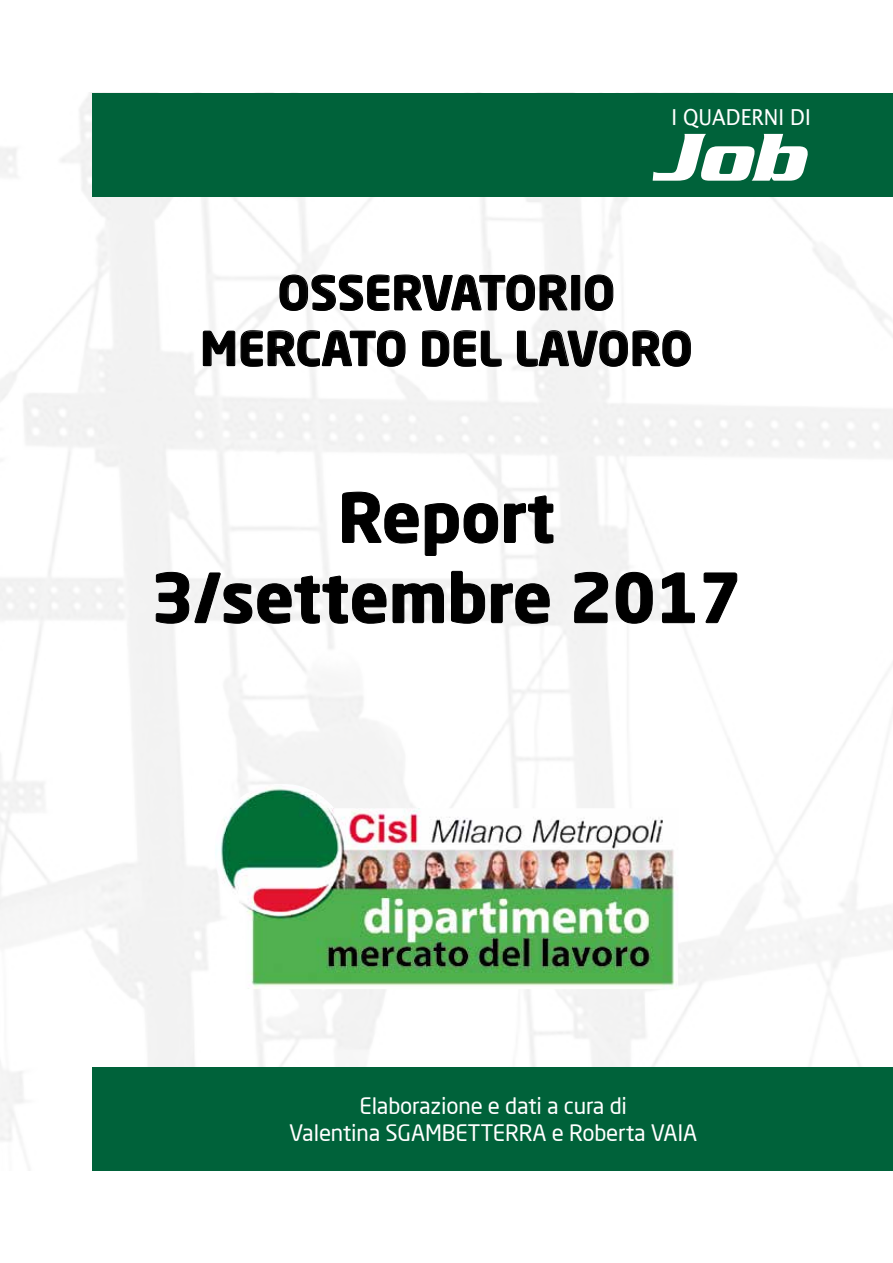
<style>
.page{position:relative;width:893px;height:1263px;background:#fff}
.page>*{position:absolute;margin:0;border:0;box-sizing:border-box;transform-origin:0 0}
.t1{font:italic 700 73.05px "Serpentine";color:#fff;scale:1.04 1}
.t2{font:700 66.75px/80.2px "Neo Sans Pro";color:#000;text-align:center}
.t3{font:700 46.35px/55.7px "Neo Sans Pro";color:#000;text-align:center}
.t4{font:22.35px/26.7px "Neo Sans Pro";letter-spacing:-.005em;color:#fff;text-align:center}
.t5{font:21.9px "Lucida Grande";color:#fff;scale:.9 1}
</style>
<div class="page">
<img style="left:0;top:93px;width:893px;height:1077px">
<div style="left:93px;top:93px;width:800px;height:104px;background:#00623a"></div>
<div style="left:93px;top:1067px;width:800px;height:103px;background:#00623a"></div>
<svg style="left:202px;top:266px;width:489px;height:108px"></svg>
<svg style="left:341px;top:491px;width:213px;height:66px"></svg>
<svg style="left:155px;top:570px;width:395px;height:54px"></svg>
<svg style="left:574px;top:571px;width:35px;height:53px"></svg>
<svg style="left:615px;top:571px;width:38px;height:53px"></svg>
<svg style="left:661px;top:572px;width:35px;height:52px"></svg>
<svg style="left:703px;top:572px;width:35px;height:52px"></svg>
<img style="left:215px;top:784px;width:463px;height:205px">
<p class="t5" style="left:671px;top:105px;width:156px">I QUADERNI DI</p>
<h1 class="t1" style="left:652px;top:115px;width:147px">Job</h1>
<h3 class="t3" style="left:200px;top:264px;width:494px">OSSERVATORIO<br>MERCATO DEL LAVORO</h3>
<h2 class="t2" style="left:151px;top:476px;width:593px">Report<br>3/settembre 2017</h2>
<p class="t4" style="left:289px;top:1092px;width:409px">Elaborazione e dati a cura di<br>Valentina SGAMBETTERRA e Roberta VAIA</p>
</div>
